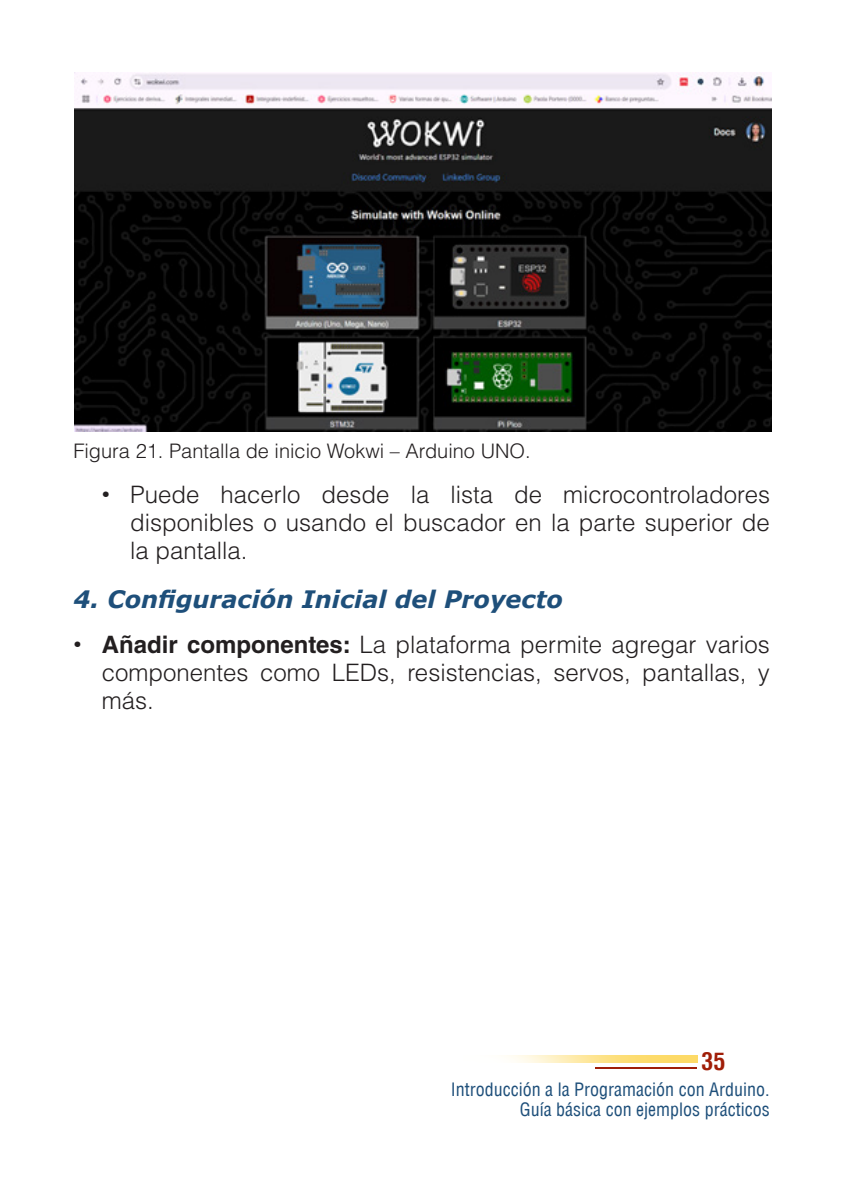
<style>
.page{position:relative;width:842px;height:1191px;background:#fff}
.page>*{position:absolute;margin:0;border:0;box-sizing:border-box;transform-origin:0 0}
.t1{font:300 24px/28px "Helvetica LT Std";color:#231f20;text-align:justify}
.subtitulos_1{font:italic 700 24px "Verdana";color:#1e4f7a}
.t2{font:700 condensed 24px "Helvetica LT";color:#a01e08}
.TEXTO{font:300 20px "Helvetica LT Std";color:#231f20}
.t3{font:condensed 18px/20px "Helvetica LT";color:#1e4f7a;text-align:right}
.s1{font-family:"Adobe Caslon Pro";font-weight:400}
.s2{font-weight:700}
</style>
<div class="page">
<hr style="left:595px;top:1067px;width:102px;height:1px;background:#a01e08">
<img style="left:510px;top:1056px;width:187px;height:6px">
<img style="left:74px;top:72px;width:697px;height:359px">
<p class="TEXTO" style="left:73px;top:439px;width:459px">Figura 21. Pantalla de inicio Wokwi – Arduino UNO.</p>
<p class="t1" style="left:130px;top:480px;width:641px;text-indent:-28px"><span class="s1">•</span> Puede hacerlo desde la lista de microcontroladores disponibles o usando el buscador en la parte superior de la pantalla.</p>
<p class="subtitulos_1" style="left:73px;top:582px;width:491px">4. Configuración Inicial del Proyecto</p>
<p class="t1" style="left:102px;top:630px;width:670px;text-indent:-28px"><span class="s1">•</span> <span class="s2">Añadir componentes:</span> La plataforma permite agregar varios componentes como LEDs, resistencias, servos, pantallas, y más.</p>
<p class="t2" style="left:702px;top:1046px;width:25px">35</p>
<p class="t3" style="left:451px;top:1079px;width:320px">Introducción a la Programación con Arduino.<br>Guía básica con ejemplos prácticos</p>
</div>
